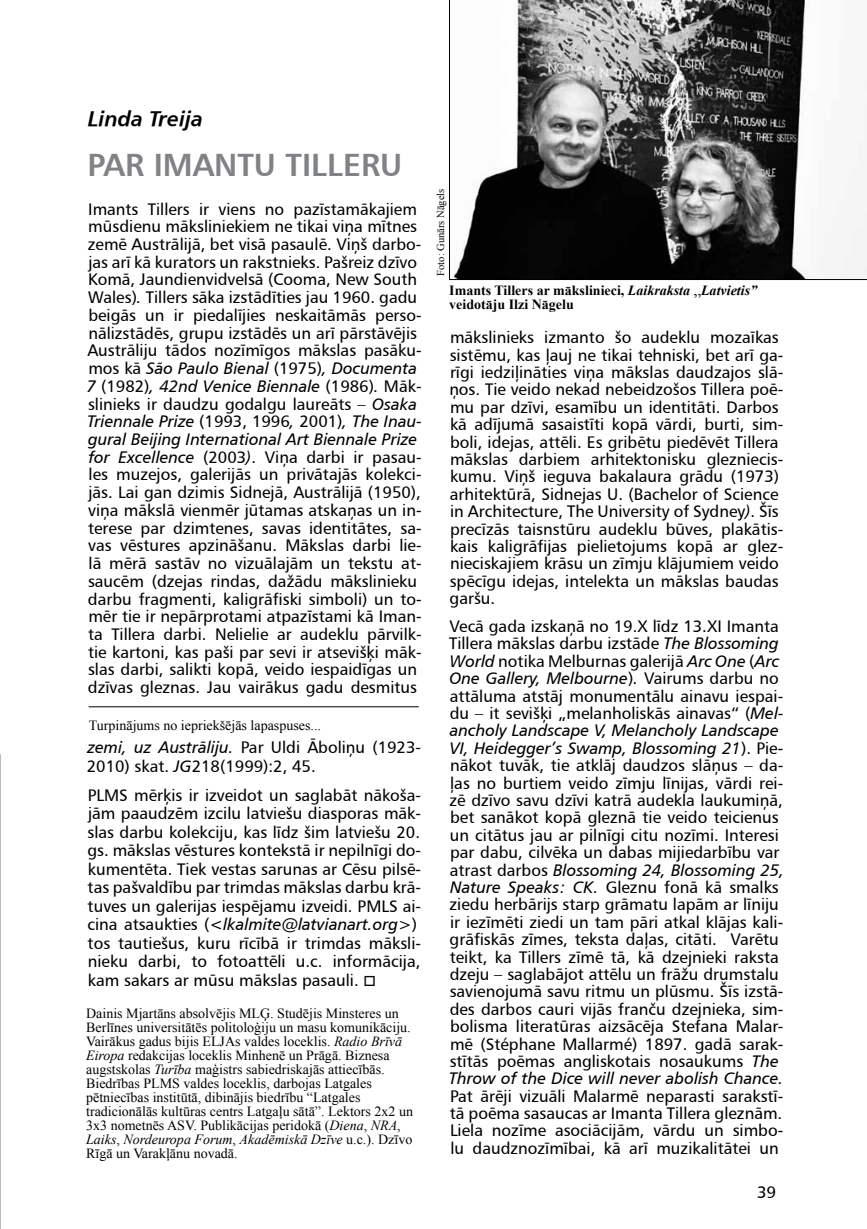
<style>
.page{position:relative;width:867px;height:1229px;background:#fff}
.page>*{position:absolute;margin:0;border:0;box-sizing:border-box;transform-origin:0 0}
.t1{font:31.5px "Humanist 777 TL Bold B";color:#808285}
.t2{font:21px "Humanist 777 TL Bold Italic B";color:#000}
.t3{font:16.62px "Humanist 777 TL Roman B";color:#000}
.t4{font:16.45px/17.3px "Humanist 777 TL Roman B";color:#000}
.t5{font:16.45px/17.7px "Humanist 777 TL Italic B";color:#000}
.t6{font:14px/14px "Times New Roman";color:#000}
.t7{font:700 14px/14px "Times New Roman";color:#000}
.t8{font:10.5px "Times New Roman";color:#000}
.s1{font-family:"Humanist 777 TL Italic B"}
.s2{font-family:"Humanist 777 TL Roman B"}
.s3{font-style:italic}
.s4{font-weight:400;font-size:16.62px}
</style>
<div class="page">
<svg style="left:0;top:754px;width:1px;height:474px"></svg>
<hr style="left:89px;top:706px;width:329px;height:1px;background:#000">
<svg style="left:449px;top:0;width:417px;height:280px"></svg>
<p class="t2" style="left:88px;top:105px;width:116px">Linda Treija</p>
<h1 class="t1" style="left:88px;top:144px;width:316px">PAR IMANTU TILLERU</h1>
<p class="t4" style="left:87px;top:199px;width:335px">Imants Tillers ir viens no pazīstamākajiem mūsdienu māksliniekiem ne tikai viņa mītnes zemē Austrālijā, bet visā pasaulē. Viņš darbo&shy;jas arī kā kurators un rakstnieks. Pašreiz dzīvo Komā, Jaundienvidvelsā (Cooma, New South Wales)<span class="s1">.</span> Tillers sāka izstādīties jau 1960. gadu beigās un ir piedalījies neskaitāmās perso&shy;nālizstādēs, grupu izstādēs un arī pārstāvējis Austrāliju tādos nozīmīgos mākslas pasāku-</p>
<p class="t5" style="left:86px;top:359px;width:335px"><span class="s2">mos kā</span> São Paulo Bienal <span class="s2">(1975)</span>, Documenta<br>7 <span class="s2">(1982)</span>, 42nd Venice Biennale <span class="s2">(1986)</span>. <span class="s2">Māk-</span></p>
<p class="t4" style="left:88px;top:394px;width:330px">slinieks ir daudzu godalgu laureāts – <span class="s1">Osaka</span></p>
<p class="t5" style="left:87px;top:412px;width:336px">Triennale Prize <span class="s2">(1993, 1996</span>, <span class="s2">2001)</span>, The Inau&shy;gural Beijing International Art Biennale Prize</p>
<p class="t4" style="left:88px;top:447px;width:335px"><span class="s1">for Excellence</span> (2003<span class="s1">)</span>. Viņa darbi ir pasau&shy;les muzejos, galerijās un privātajās kolekci&shy;jās. Lai gan dzimis Sidnejā, Austrālijā (1950), viņa mākslā vienmēr jūtamas atskaņas un in&shy;terese par dzimtenes, savas identitātes, sa&shy;vas vēstures apzināšanu. Mākslas darbi lie&shy;lā mērā sastāv no vizuālajām un tekstu at&shy;saucēm (dzejas rindas, dažādu mākslinieku darbu fragmenti, kaligrāfiski simboli) un to&shy;mēr tie ir nepārprotami atpazīstami kā Iman&shy;ta Tillera darbi. Nelielie ar audeklu pārvilk&shy;tie kartoni, kas paši par sevi ir atsevišķi māk&shy;slas darbi, salikti kopā, veido iespaidīgas un dzīvas gleznas. Jau vairākus gadu desmitus</p>
<p class="t6" style="left:89px;top:717px;width:234px">Turpinājums no iepriekšējās lapaspuses...</p>
<p class="t4" style="left:87px;top:737px;width:336px;line-height:18.6px"><span class="s1">zemi, uz Austrāliju.</span> Par Uldi Āboliņu (1923-<br>2010) skat. <span class="s1">JG</span>218(1999):2, 45.</p>
<p class="t4" style="left:87px;top:785px;width:335px;line-height:18.6px;text-align:justify">PLMS mērķis ir izveidot un saglabāt nākoša&shy;jām paaudzēm izcilu latviešu diasporas māk&shy;slas darbu kolekciju, kas līdz šim latviešu 20. gs. mākslas vēstures kontekstā ir nepilnīgi do&shy;kumentēta. Tiek vestas sarunas ar Cēsu pilsē&shy;tas pašvaldību par trimdas mākslas darbu krā&shy;tuves un galerijas iespējamu izveidi. PMLS ai-</p>
<p class="t5" style="left:87px;top:915px;width:331px"><span class="s2">cina atsaukties (&lt;</span>lkalmite@latvianart.org&gt;<span class="s2">)</span></p>
<p class="t4" style="left:88px;top:933px;width:335px;line-height:18.7px;text-align:justify">tos tautiešus, kuru rīcībā ir trimdas māksli&shy;nieku darbi, to fotoattēli u.c. informācija, kam sakars ar mūsu mākslas pasauli. □</p>
<p class="t6" style="left:86px;top:1006px;width:328px">Dainis Mjartāns absolvējis MLĢ. Studējis Minsteres un Berlīnes universitātēs politoloģiju un masu komunikāciju.<br>Vairākus gadus bijis ELJAs valdes loceklis. <span class="s3">Radio Brīvā Eiropa</span> redakcijas loceklis Minhenē un Prāgā. Biznesa augstskolas <span class="s3">Turība</span> maģistrs sabiedriskajās attiecībās.<br>Biedrības PLMS valdes loceklis, darbojas Latgales pētniecības institūtā, dibinājis biedrību “Latgales tradicionālās kultūras centrs Latgaļu sātā”. Lektors 2x2 un 3x3 nometnēs ASV. Publikācijas peridokā (<span class="s3">Diena</span>, <span class="s3">NRA</span>, <span class="s3">Laiks</span>, <span class="s3">Nordeuropa Forum</span>, <span class="s3">Akadēmiskā Dzīve</span> u.c.). Dzīvo Rīgā un Varakļānu novadā.</p>
<p class="t8" style="left:433px;top:276px;width:88px;rotate:-90deg">Foto: Gunārs Nāgels</p>
<p class="t7" style="left:449px;top:283px;width:309px">Imants Tillers ar mākslinieci, <span class="s3">Laikraksta</span> <span class="s4">„</span><span class="s3">Latvietis” </span>veidotāju Ilzi Nāgelu</p>
<p class="t4" style="left:449px;top:328px;width:335px">mākslinieks izmanto šo audeklu mozaīkas sistēmu, kas ļauj ne tikai tehniski, bet arī ga&shy;rīgi iedziļināties viņa mākslas daudzajos slā&shy;ņos. Tie veido nekad nebeidzošos Tillera poē&shy;mu par dzīvi, esamību un identitāti. Darbos kā adījumā sasaistīti kopā vārdi, burti, sim&shy;boli, idejas, attēli. Es gribētu piedēvēt Tillera mākslas darbiem arhitektonisku glezniecis&shy;kumu. Viņš ieguva bakalaura grādu (1973) arhitektūrā, Sidnejas U. (Bachelor of Science in Architecture, The University of Sydney<span class="s1">)</span>. Šīs precīzās taisnstūru audeklu būves, plakātis&shy;kais kaligrāfijas pielietojums kopā ar glez&shy;nieciskajiem krāsu un zīmju klājumiem veido spēcīgu idejas, intelekta un mākslas baudas garšu.</p>
<p class="t4" style="left:449px;top:617px;width:332px;text-align:justify">Vecā gada izskaņā no 19.X līdz 13.XI Imanta Tillera mākslas darbu izstāde <span class="s1">The Blossoming World</span> notika Melburnas galerijā <span class="s1">Arc One</span> (<span class="s1">Arc</span></p>
<p class="t5" style="left:449px;top:669px;width:330px">One Gallery, Melbourne<span class="s2">)</span>. <span class="s2">Vairums darbu no</span></p>
<p class="t4" style="left:449px;top:686px;width:335px">attāluma atstāj monumentālu ainavu iespai&shy;du – it sevišķi „melanholiskās ainavas“ (<span class="s1">Mel-</span></p>
<p class="t5" style="left:449px;top:721px;width:335px">ancholy Landscape V, Melancholy Landscape<br>VI, Heidegger’s Swamp, Blossoming 21<span class="s2">). Pie-</span></p>
<p class="t4" style="left:449px;top:756px;width:335px">nākot tuvāk, tie atklāj daudzos slāņus – da&shy;ļas no burtiem veido zīmju līnijas, vārdi rei&shy;zē dzīvo savu dzīvi katrā audekla laukumiņā, bet sanākot kopā gleznā tie veido teicienus un citātus jau ar pilnīgi citu nozīmi. Interesi par dabu, cilvēka un dabas mijiedarbību var</p>
<p class="t5" style="left:449px;top:860px;width:336px"><span class="s2">atrast darbos</span> Blossoming 24, Blossoming 25,</p>
<p class="t4" style="left:449px;top:878px;width:335px"><span class="s1">Nature Speaks: CK.</span> Gleznu fonā kā smalks ziedu herbārijs starp grāmatu lapām ar līniju ir iezīmēti ziedi un tam pāri atkal klājas kali&shy;grāfiskās zīmes, teksta daļas, citāti. Varētu teikt, ka Tillers zīmē tā, kā dzejnieki raksta dzeju – saglabājot attēlu un frāžu drumstalu savienojumā savu ritmu un plūsmu. Šīs izstā&shy;des darbos cauri vijās franču dzejnieka, sim&shy;bolisma literatūras aizsācēja Stefana Malar&shy;mē (Stéphane Mallarmé) 1897. gadā sarak&shy;stītās poēmas angliskotais nosaukums <span class="s1">The</span></p>
<p class="t5" style="left:448px;top:1069px;width:336px">Throw of the Dice will never abolish Chance.</p>
<p class="t4" style="left:449px;top:1086px;width:335px;text-align:justify">Pat ārēji vizuāli Malarmē neparasti sarakstī&shy;tā poēma sasaucas ar Imanta Tillera gleznām.<br>Liela nozīme asociācijām, vārdu un simbo&shy;lu daudznozīmībai, kā arī muzikalitātei un</p>
<p class="t3" style="left:756px;top:1181px;width:21px">39</p>
</div>
